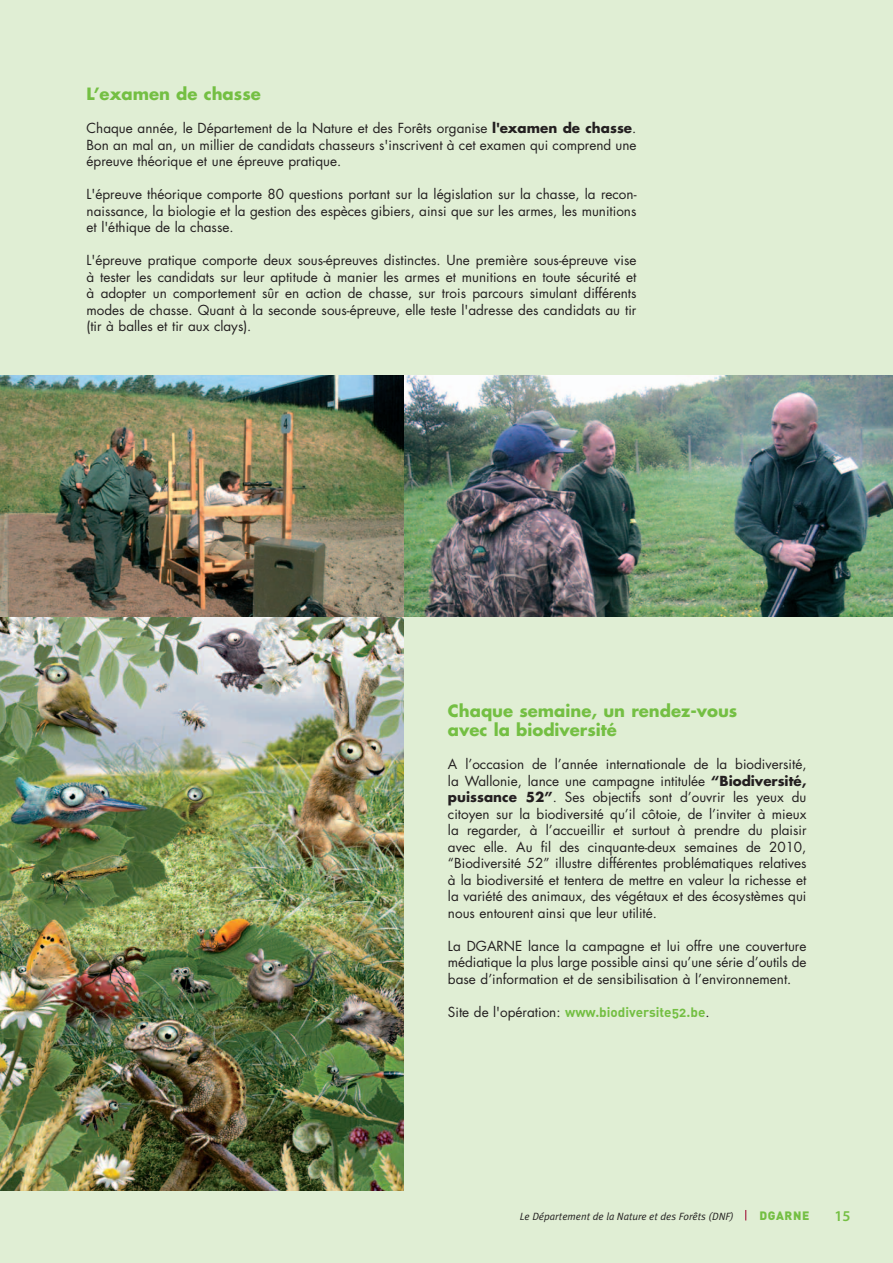
<style>
.page{position:relative;width:893px;height:1263px;background:#e0eed4}
.page>*{position:absolute;margin:0;border:0;box-sizing:border-box;transform-origin:0 0}
.t1{font:700 16.5px/19.5px "Futura";color:#74bf43}
.t2{font:600 15px "Myriad Pro";color:#74bf43}
.t3{font:13.5px/16.5px "Futura";color:#231f20;text-align:justify}
.t4{font:13.5px "DIN Bold Alternate";color:#74bf43}
.t5{font:900 12px "DIN";letter-spacing:.055em;color:#74bf43}
.t6{font:italic 10.5px "Meta Plus Normal";color:#231f20}
.s1{font-weight:700}
.s2{font-family:"Futura";color:#231f20}
</style>
<div class="page">
<img style="left:404px;top:375px;width:489px;height:242px">
<img style="left:0;top:617px;width:404px;height:574px">
<img style="left:0;top:375px;width:404px;height:242px">
<p class="t1" style="left:87px;top:86px;width:176px">L’examen de chasse</p>
<p class="t3" style="left:87px;top:121px;width:551px">Chaque année, le Département de la Nature et des Forêts organise <span class="s1">l'examen de chasse</span>.<br>Bon an mal an, un millier de candidats chasseurs s'inscrivent à cet examen qui comprend une épreuve théorique et une épreuve pratique.</p>
<p class="t3" style="left:87px;top:187px;width:551px">L'épreuve théorique comporte 80 questions portant sur la législation sur la chasse, la recon&shy;naissance, la biologie et la gestion des espèces gibiers, ainsi que sur les armes, les munitions et l'éthique de la chasse.</p>
<p class="t3" style="left:87px;top:253px;width:551px">L'épreuve pratique comporte deux sous-épreuves distinctes. Une première sous-épreuve vise à tester les candidats sur leur aptitude à manier les armes et munitions en toute sécurité et à adopter un comportement sûr en action de chasse, sur trois parcours simulant différents modes de chasse. Quant à la seconde sous-épreuve, elle teste l'adresse des candidats au tir (tir à balles et tir aux clays).</p>
<p class="t1" style="left:448px;top:702px;width:291px">Chaque semaine, un rendez-vous avec la biodiversité</p>
<p class="t3" style="left:448px;top:757px;width:360px">A l’occasion de l’année internationale de la biodiversité, la Wallonie, lance une campagne intitulée <span class="s1">“Biodiversité, puissance 52”</span>. Ses objectifs sont d’ouvrir les yeux du citoyen sur la biodiversité qu’il côtoie, de l’inviter à mieux la regarder, à l’accueillir et surtout à prendre du plaisir avec elle. Au fil des cinquante-deux semaines de 2010, “Biodiversité 52” illustre différentes problématiques relatives à la biodiversité et tentera de mettre en valeur la richesse et la variété des animaux, des végétaux et des écosystèmes qui nous entourent ainsi que leur utilité.</p>
<p class="t3" style="left:448px;top:939px;width:360px">La DGARNE lance la campagne et lui offre une couverture médiatique la plus large possible ainsi qu’une série d’outils de base d’information et de sensibilisation à l’environnement.</p>
<p class="t4" style="left:448px;top:1004px;width:263px"><span class="s2">Site de l'opération:</span> www.biodiversite52.be<span class="s2">.</span></p>
<p class="t6" style="left:520px;top:1210px;width:215px">Le Département de la Nature et des Forêts (DNF)</p>
<p class="t5" style="left:759px;top:1209px;width:52px">DGARNE</p>
<p class="t2" style="left:834px;top:1210px;width:18px">15</p>
</div>
